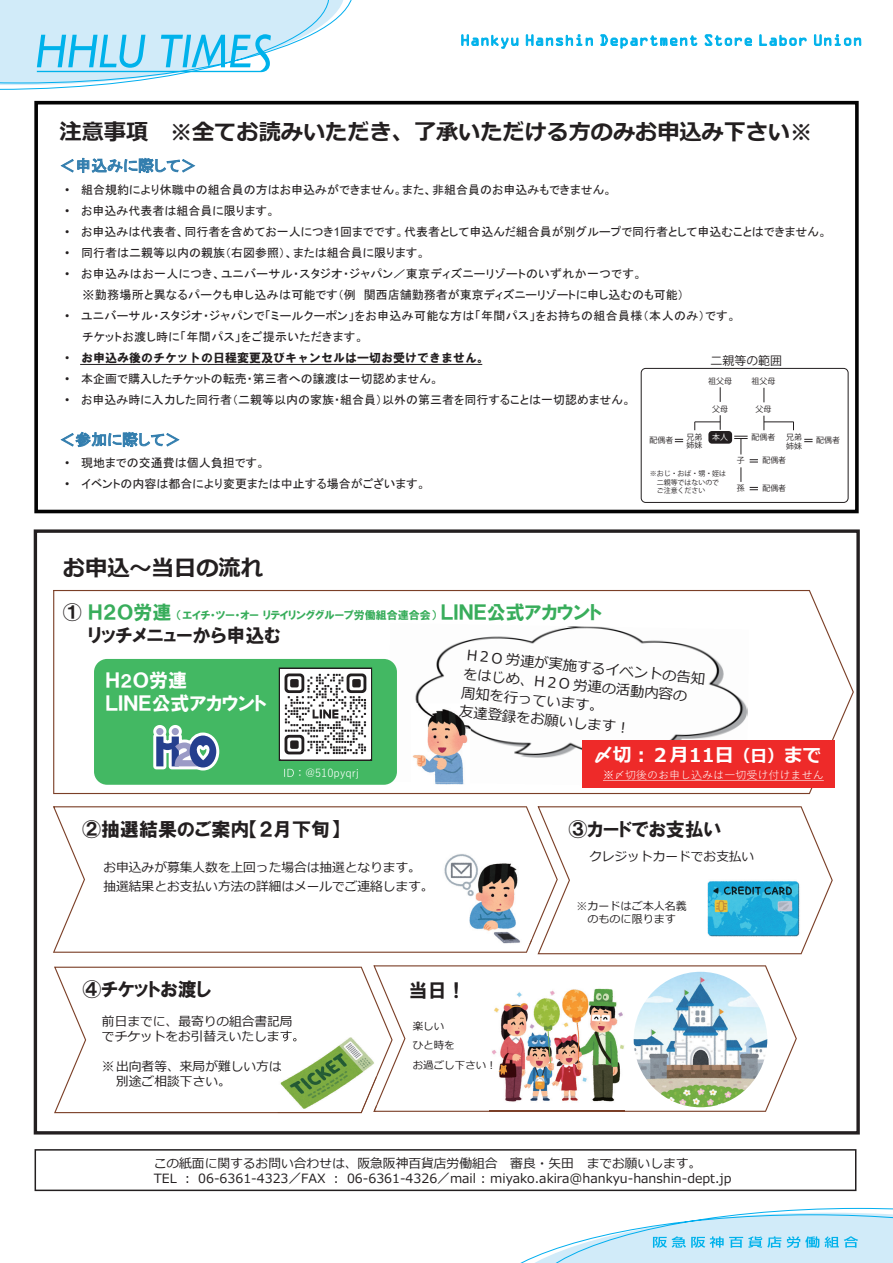
<style>
.page{position:relative;width:893px;height:1263px;background:#fff}
.page>*{position:absolute;margin:0;border:0;box-sizing:border-box;transform-origin:0 0}
.t1{font:700 22.2px "Meiryo";color:#231f20}
.t2{font:19.05px/22.8px "HGP Soei Kakugothic UB";color:#231f20}
.t3{font:19.05px/22.8px "HGP Soei Kakugothic UB";color:#fff}
.t4{font:19.05px "HGP Soei Kakugothic UB";color:#38ad5b}
.t5{font:700 19.05px "Meiryo";color:#fff}
.t6{font:700 16.65px "Meiryo";color:#fff}
.t7{font:16.65px "HGP Soei Kakugothic UB";color:#fff}
.t8{font:15.75px "MS P Gothic";letter-spacing:.01em;color:#337eae}
.t9{font:14.25px/18.9px "Meiryo";color:#231f20}
.t10{font:12.75px/15.1px "Meiryo";color:#231f20}
.t11{font:12px "MS P Gothic";color:#231f20}
.t12{font:12px/21px "MS P Gothic";letter-spacing:.03em;color:#231f20}
.t13{font:12px "HGS Soei Kakugothic UB";color:#231f20}
.t14{font:12px "Arial";color:#231f20}
.t15{font:11.85px "Koz Go Pr 6 N";color:#231f20}
.t16{font:10.95px "Yu Gothic";color:#fff}
.t17{font:10.95px "HGP Soei Kakugothic UB";color:#38ad5b}
.t18{font:10.95px/13.4px "Meiryo";color:#231f20;text-align:center}
.t19{font:10.5px/19.5px "Meiryo";color:#231f20}
.t20{font:7.95px "Koz Go Pr 6 N";color:#231f20}
.t21{font:7.95px "Koz Go Pr 6 N";color:#fff}
.t22{font:6.9px/8.9px "Koz Go Pr 6 N";color:#231f20}
.s1{font-family:"Arial"}
.s2{color:#38ad5b}
.s3{font-family:"Yu Gothic"}
</style>
<div class="page">
<svg style="left:0;top:0;width:352px;height:90px"></svg>
<svg style="left:461px;top:34px;width:57px;height:15px"></svg>
<svg style="left:526px;top:34px;width:67px;height:12px"></svg>
<svg style="left:600px;top:34px;width:97px;height:15px"></svg>
<svg style="left:705px;top:34px;width:47px;height:12px"></svg>
<svg style="left:759px;top:34px;width:47px;height:12px"></svg>
<svg style="left:814px;top:34px;width:47px;height:12px"></svg>
<svg style="left:520px;top:1208px;width:373px;height:55px"></svg>
<div style="left:34px;top:101px;width:825px;height:412px;border:4px solid #030303"></div>
<svg style="left:61px;top:158px;width:134px;height:15px"></svg>
<svg style="left:61px;top:432px;width:119px;height:15px"></svg>
<div style="left:34px;top:529px;width:826px;height:605px;border:3px solid #231f20"></div>
<svg style="left:53px;top:806px;width:476px;height:147px"></svg>
<svg style="left:54px;top:967px;width:319px;height:146px"></svg>
<svg style="left:373px;top:965px;width:424px;height:147px"></svg>
<div style="left:35px;top:1149px;width:821px;height:42px;border:2px solid #231f20"></div>
<img style="left:634px;top:972px;width:133px;height:135px">
<svg style="left:53px;top:590px;width:801px;height:204px"></svg>
<div style="left:582px;top:740px;width:253px;height:48px;background:#ee2a29"></div>
<svg style="left:603px;top:780px;width:221px;height:1px"></svg>
<div style="left:94px;top:659px;width:303px;height:126px;background:#43b863;border-radius:13px"></div>
<div style="left:279px;top:667px;width:93px;height:94px;border:2px solid #231f20"></div>
<svg style="left:284px;top:769px;width:10px;height:8px"></svg>
<div style="left:708px;top:431px;width:24px;height:13px;background:#231f20;border-radius:4px"></div>
<svg style="left:804px;top:439px;width:9px;height:3px"></svg>
<svg style="left:720px;top:387px;width:1px;height:15px"></svg>
<svg style="left:764px;top:388px;width:1px;height:14px"></svg>
<svg style="left:764px;top:416px;width:1px;height:14px"></svg>
<hr style="left:764px;top:422px;width:30px;height:1px;background:#231f20">
<svg style="left:694px;top:415px;width:27px;height:15px"></svg>
<svg style="left:734px;top:436px;width:24px;height:54px"></svg>
<svg style="left:675px;top:439px;width:8px;height:3px"></svg>
<div style="left:641px;top:368px;width:207px;height:135px;border:1px solid #231f20;border-radius:5px"></div>
<img style="left:441px;top:853px;width:88px;height:91px">
<svg style="left:529px;top:806px;width:304px;height:148px"></svg>
<img style="left:707px;top:880px;width:93px;height:58px">
<img style="left:277px;top:1113px;width:85px;height:1px">
<img style="left:277px;top:1029px;width:99px;height:47px">
<img style="left:277px;top:1076px;width:99px;height:37px">
<svg style="left:373px;top:1105px;width:3px;height:7px"></svg>
<svg style="left:277px;top:1031px;width:19px;height:10px"></svg>
<svg style="left:277px;top:1061px;width:4px;height:11px"></svg>
<img style="left:489px;top:980px;width:136px;height:131px">
<img style="left:489px;top:1111px;width:136px;height:1px">
<hr style="left:80px;top:364px;width:402px;height:1px;background:#231f20">
<img style="left:411px;top:703px;width:59px;height:83px">
<img style="left:281px;top:669px;width:89px;height:90px">
<div style="left:153px;top:725px;width:13px;height:13px;border:6px solid #fff;border-radius:50%"></div>
<div style="left:169px;top:725px;width:13px;height:13px;border:6px solid #fff;border-radius:50%"></div>
<svg style="left:153px;top:729px;width:67px;height:42px"></svg>
<h1 class="t1" style="left:170px;top:116px;width:644px">※全てお読みいただき、了承いただける方のみお申込み下さい※</h1>
<h1 class="t1" style="left:59px;top:116px;width:90px">注意事項</h1>
<h3 class="t8" style="left:59px;top:158px;width:138px">＜申込みに際して&lt;</h3>
<p class="t11" style="left:81px;top:183px;width:532px">組合規約により休職中の組合員の方はお申込みができません。また、非組合員のお申込みもできません。</p>
<p class="t14" style="left:65px;top:181px;width:6px">•</p>
<p class="t14" style="left:65px;top:202px;width:6px">•</p>
<p class="t11" style="left:81px;top:204px;width:195px">お申込み代表者は組合員に限ります。</p>
<p class="t14" style="left:65px;top:223px;width:6px">•</p>
<p class="t11" style="left:81px;top:225px;width:747px">お申込みは代表者、同行者を含めてお一人につき<span class="s1">1</span>回までです。代表者として申込んだ組合員が別グループで同行者として申込むことはできません。</p>
<p class="t14" style="left:65px;top:244px;width:6px">•</p>
<p class="t11" style="left:81px;top:246px;width:346px">同行者は二親等以内の親族（右図参照）、または組合員に限ります。</p>
<p class="t14" style="left:65px;top:265px;width:6px">•</p>
<p class="t12" style="left:81px;top:263px;width:563px">お申込みはお一人につき、ユニバーサル・スタジオ・ジャパン／東京ディズニーリゾートのいずれか一つです。</p>
<p class="t14" style="left:65px;top:307px;width:6px">•</p>
<p class="t12" style="left:81px;top:284px;width:656px">※勤務場所と異なるパークも申し込みは可能です例（ 　関西店舗勤務者が東京ディズニーリゾートに申し込むのも可能(<br>ユニバーサル・スタジオ・ジャパンで「ミールクーポン」をお申込み可能な方は「年間パス」をお持ちの組合員様（本人のみ）です。</p>
<p class="t14" style="left:65px;top:349px;width:6px">•</p>
<p class="t12" style="left:83px;top:326px;width:283px">チケットお渡し時に「年間パス」をご提示いただきます。</p>
<p class="t13" style="left:81px;top:351px;width:410px">お申込み後のチケットの日程変更及びキャンセルは一切お受けできません。</p>
<p class="t15" style="left:711px;top:354px;width:73px">二親等の範囲</p>
<p class="t14" style="left:65px;top:370px;width:6px">•</p>
<p class="t14" style="left:65px;top:391px;width:6px">•</p>
<p class="t11" style="left:81px;top:372px;width:359px">本企画で購入したチケットの転売・第三者への譲渡は一切認めません。</p>
<p class="t11" style="left:81px;top:393px;width:551px">お申込み時に入力した同行者（二親等以内の家族・組合員）以外の第三者を同行することは一切認めません。</p>
<h3 class="t8" style="left:59px;top:432px;width:123px">＜参加に際して&lt;</h3>
<p class="t14" style="left:65px;top:454px;width:6px">•</p>
<p class="t14" style="left:65px;top:475px;width:6px">•</p>
<p class="t11" style="left:81px;top:456px;width:185px">現地までの交通費は個人負担です。</p>
<p class="t11" style="left:81px;top:477px;width:346px">イベントの内容は都合により変更または中止する場合がございます。</p>
<p class="t20" style="left:650px;top:436px;width:25px">配偶者</p>
<p class="t20" style="left:708px;top:377px;width:25px">祖父母</p>
<p class="t20" style="left:712px;top:405px;width:17px">父母</p>
<p class="t21" style="left:712px;top:432px;width:17px">本人</p>
<p class="t20" style="left:686px;top:432px;width:17px">兄弟</p>
<p class="t20" style="left:686px;top:441px;width:17px">姉妹</p>
<p class="t20" style="left:752px;top:377px;width:25px">祖父母</p>
<p class="t20" style="left:756px;top:405px;width:17px">父母</p>
<p class="t20" style="left:752px;top:432px;width:25px">配偶者</p>
<p class="t20" style="left:786px;top:433px;width:17px">兄弟</p>
<p class="t20" style="left:786px;top:441px;width:17px">姉妹</p>
<p class="t22" style="left:650px;top:469px;width:78px">※おじ・おば・甥・姪は　二親等ではないので　ご注意ください</p>
<p class="t20" style="left:737px;top:456px;width:9px">子</p>
<p class="t20" style="left:737px;top:484px;width:9px">孫</p>
<p class="t20" style="left:762px;top:456px;width:25px">配偶者</p>
<p class="t20" style="left:762px;top:484px;width:25px">配偶者</p>
<p class="t20" style="left:816px;top:436px;width:25px">配偶者</p>
<h1 class="t1" style="left:63px;top:552px;width:202px">お申込～当日の流れ</h1>
<h2 class="t2" style="left:88px;top:601px;width:194px;text-indent:-25px">① <span class="s2">Ｈ２Ｏ労連<br></span>リッチメニューから申込む</h2>
<h2 class="t4" style="left:441px;top:602px;width:163px">ＬＩＮＥ公式アカウント</h2>
<p class="t17" style="left:177px;top:609px;width:261px">（エイチ・ツー・オーリテイリンググループ労働組合連合会）</p>
<h2 class="t3" style="left:133px;top:668px;width:56px">Ｏ労連</h2>
<h2 class="t3" style="left:105px;top:668px;width:163px">Ｈ<br>ＬＩＮＥ公式アカウント</h2>
<h3 class="t7" style="left:120px;top:672px;width:14px">２</h3>
<p class="t9" style="left:466px;top:646px;width:243px;rotate:6deg">H２O 労連が実施するイベントの告知をはじめ、H２O 労連の活動内容の周知を行っています。<br>友達登録をお願いします!</p>
<p class="t16" style="left:294px;top:763px;width:66px">：@510pyqrj</p>
<h2 class="t2" style="left:82px;top:818px;width:259px">②抽選結果のご案内２【 月下旬【</h2>
<p class="t10" style="left:103px;top:858px;width:332px;line-height:19px">お申込みが募集人数を上回った場合は抽選となります。抽選結果とお支払い方法の詳細はメールでご連絡します。</p>
<h2 class="t2" style="left:83px;top:977px;width:131px">④チケットお渡し</h2>
<p class="t10" style="left:102px;top:1014px;width:204px">前日までに、最寄りの組合書記局でチケットをお引替えいたします。</p>
<p class="t10" style="left:116px;top:1060px;width:167px;text-indent:-14px"><span class="s3">※</span>出向者等、来局が難しい方は別途ご相談下さい。</p>
<h2 class="t2" style="left:409px;top:979px;width:59px">当日!</h2>
<p class="t19" style="left:413px;top:1016px;width:85px">楽しい<br>ひと時を<br>お過ごし下さい!</p>
<h2 class="t5" style="left:594px;top:742px;width:141px">〆切︓２月11日</h2>
<p class="t16" style="left:603px;top:765px;width:222px">※〆切後のお申し込みは一切受け付けません</p>
<h2 class="t5" style="left:784px;top:742px;width:40px">まで</h2>
<h3 class="t6" style="left:734px;top:745px;width:52px">（日）</h3>
<h2 class="t2" style="left:569px;top:818px;width:154px">③カードでお支払い</h2>
<p class="t10" style="left:589px;top:850px;width:167px">クレジットカードでお支払い</p>
<p class="t18" style="left:577px;top:900px;width:112px">※カードはご本人名義のものに限ります</p>
<p class="t10" style="left:154px;top:1156px;width:579px">この紙面に関するお問い合わせは、阪急阪神百貨店労働組合　審良・矢田　までお願いします。<br>TEL ︓ 06-6361-4323／FAX ︓ 06-6361-4326／mail : miyako.akira@hankyu-hanshin-dept.jp</p>
</div>
